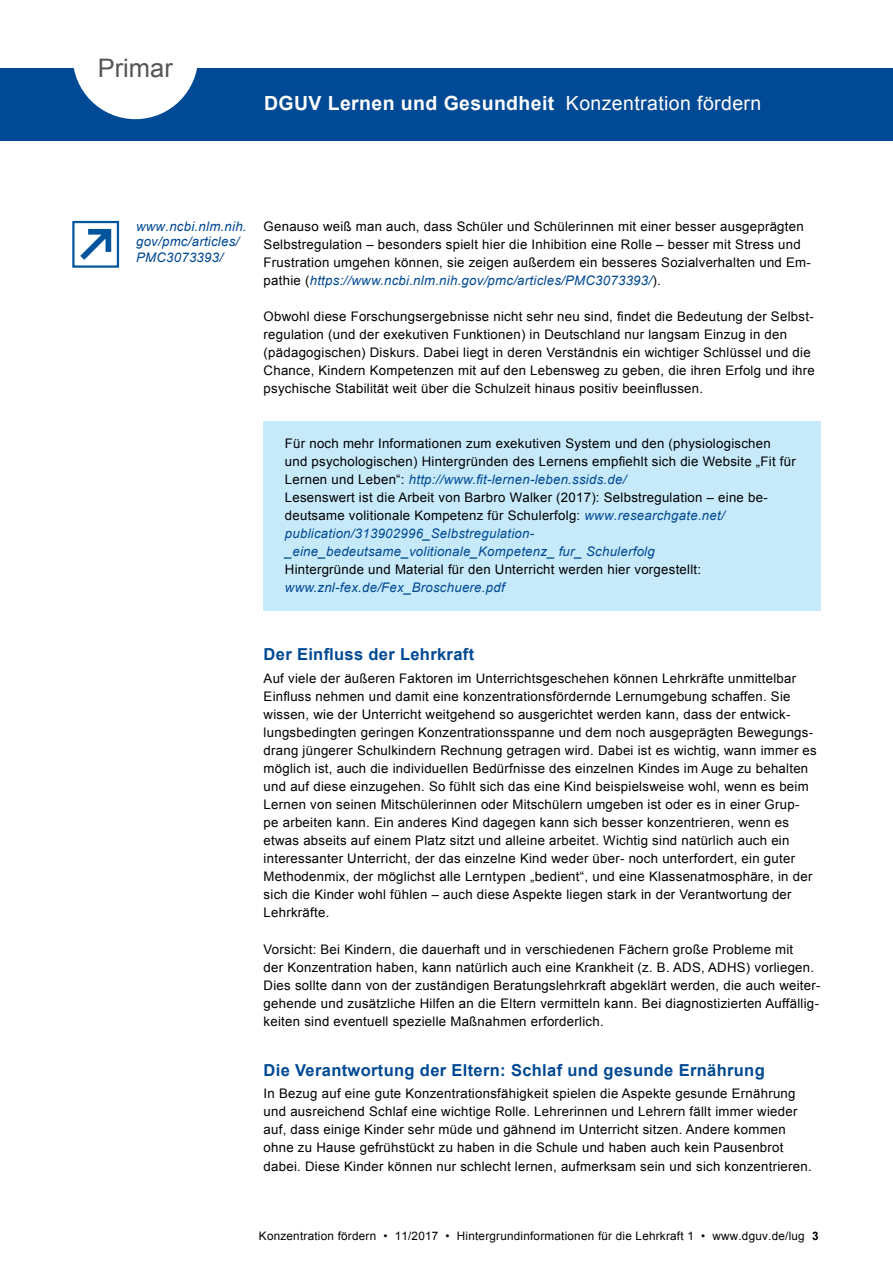
<style>
.page{position:relative;width:893px;height:1263px;background:#fff}
.page>*{position:absolute;margin:0;border:0;box-sizing:border-box;transform-origin:0 0}
.t1{font:25.5px "Arial";color:#555}
.t2{font:700 19.5px "Arial";letter-spacing:.02em;color:#fff}
.t3{font:700 16.5px "Arial";letter-spacing:.02em;color:#004994}
.t4{font:13.2px/18px "Arial";letter-spacing:.02em;color:#000}
.t5{font:italic 13.2px/15.9px "Arial";letter-spacing:.02em;color:#004994}
.t6{font:11.7px "Arial";letter-spacing:.02em;color:#000}
.s1{font-weight:400}
.s2{font-style:italic;color:#004994}
.s3{font-weight:700}
</style>
<div class="page">
<div style="left:0;top:68px;width:893px;height:72px;background:#004994"></div>
<svg style="left:73px;top:68px;width:124px;height:51px"></svg>
<div style="left:264px;top:421px;width:557px;height:189px;background:#c7eafb"></div>
<div style="left:72px;top:221px;width:47px;height:47px;border:2px solid #00559c"></div>
<svg style="left:80px;top:229px;width:31px;height:31px"></svg>
<h1 class="t1" style="left:98px;top:51px;width:77px">Primar</h1>
<h2 class="t2" style="left:264px;top:90px;width:499px">DGUV Lernen und Gesundheit <span class="s1">Konzentration fördern</span></h2>
<p class="t5" style="left:136px;top:218px;width:112px">www.ncbi.nlm.nih. gov/pmc/articles/<br>PMC3073393/</p>
<p class="t4" style="left:264px;top:217px;width:549px">Genauso weiß man auch, dass Schüler und Schülerinnen mit einer besser ausgeprägten Selbstregulation – besonders spielt hier die Inhibition eine Rolle – besser mit Stress und Frustration umgehen können, sie zeigen außerdem ein besseres Sozialverhalten und Em&shy;pathie (<span class="s2">https://www.ncbi.nlm.nih.gov/pmc/articles/PMC3073393/</span>).</p>
<p class="t4" style="left:264px;top:308px;width:553px">Obwohl diese Forschungsergebnisse nicht sehr neu sind, findet die Bedeutung der Selbst&shy;regulation (und der exekutiven Funktionen) in Deutschland nur langsam Einzug in den (pädagogischen) Diskurs. Dabei liegt in deren Verständnis ein wichtiger Schlüssel und die Chance, Kindern Kompetenzen mit auf den Lebensweg zu geben, die ihren Erfolg und ihre psychische Stabilität weit über die Schulzeit hinaus positiv beeinflussen.</p>
<p class="t4" style="left:285px;top:434px;width:512px">Für noch mehr Informationen zum exekutiven System und den (physiologischen und psychologischen) Hintergründen des Lernens empfiehlt sich die Website „Fit für Lernen und Leben“: <span class="s2">http://www.fit-lernen-leben.ssids.de/<br></span>Lesenswert ist die Arbeit von Barbro Walker (2017): Selbstregulation – eine be&shy;deutsame volitionale Kompetenz für Schulerfolg: <span class="s2">www.researchgate.net/ publication/313902996_Selbstregulation-_eine_bedeutsame_volitionale_Kompetenz_ fur_ Schulerfolg</span></p>
<p class="t4" style="left:285px;top:560px;width:418px">Hintergründe und Material für den Unterricht werden hier vorgestellt:</p>
<p class="t5" style="left:285px;top:580px;width:221px">www.znl-fex.de/Fex_Broschuere.pdf</p>
<p class="t3" style="left:264px;top:643px;width:212px">Der Einfluss der Lehrkraft</p>
<p class="t4" style="left:264px;top:669px;width:555px">Auf viele der äußeren Faktoren im Unterrichtsgeschehen können Lehrkräfte unmittelbar Einfluss nehmen und damit eine konzentrationsfördernde Lernumgebung schaffen. Sie wissen, wie der Unterricht weitgehend so ausgerichtet werden kann, dass der entwick&shy;lungsbedingten geringen Konzentrationsspanne und dem noch ausgeprägten Bewegungs&shy;drang jüngerer Schulkindern Rechnung getragen wird. Dabei ist es wichtig, wann immer es möglich ist, auch die individuellen Bedürfnisse des einzelnen Kindes im Auge zu behalten und auf diese einzugehen. So fühlt sich das eine Kind beispielsweise wohl, wenn es beim Lernen von seinen Mitschülerinnen oder Mitschülern umgeben ist oder es in einer Grup&shy;pe arbeiten kann. Ein anderes Kind dagegen kann sich besser konzentrieren, wenn es etwas abseits auf einem Platz sitzt und alleine arbeitet. Wichtig sind natürlich auch ein interessanter Unterricht, der das einzelne Kind weder über- noch unterfordert, ein guter Methodenmix, der möglichst alle Lerntypen „bedient“, und eine Klassenatmosphäre, in der sich die Kinder wohl fühlen – auch diese Aspekte liegen stark in der Verantwortung der Lehrkräfte.</p>
<p class="t4" style="left:264px;top:940px;width:558px">Vorsicht: Bei Kindern, die dauerhaft und in verschiedenen Fächern große Probleme mit<br>der Konzentration haben, kann natürlich auch eine Krankheit (z. B. ADS, ADHS) vorliegen.<br>Dies sollte dann von der zuständigen Beratungslehrkraft abgeklärt werden, die auch weiter&shy;gehende und zusätzliche Hilfen an die Eltern vermitteln kann. Bei diagnostizierten Auffällig&shy;keiten sind eventuell spezielle Maßnahmen erforderlich.</p>
<p class="t3" style="left:264px;top:1059px;width:503px">Die Verantwortung der Eltern: Schlaf und gesunde Ernährung</p>
<p class="t4" style="left:264px;top:1085px;width:549px">In Bezug auf eine gute Konzentrationsfähigkeit spielen die Aspekte gesunde Ernährung und ausreichend Schlaf eine wichtige Rolle. Lehrerinnen und Lehrern fällt immer wieder auf, dass einige Kinder sehr müde und gähnend im Unterricht sitzen. Andere kommen ohne zu Hause gefrühstückt zu haben in die Schule und haben auch kein Pausenbrot dabei. Diese Kinder können nur schlecht lernen, aufmerksam sein und sich konzentrieren.</p>
<p class="t6" style="left:259px;top:1228px;width:561px">Konzentration fördern • 11/2017 • Hintergrundinformationen für die Lehrkraft 1 • www.dguv.de/lug <span class="s3">3</span></p>
</div>
